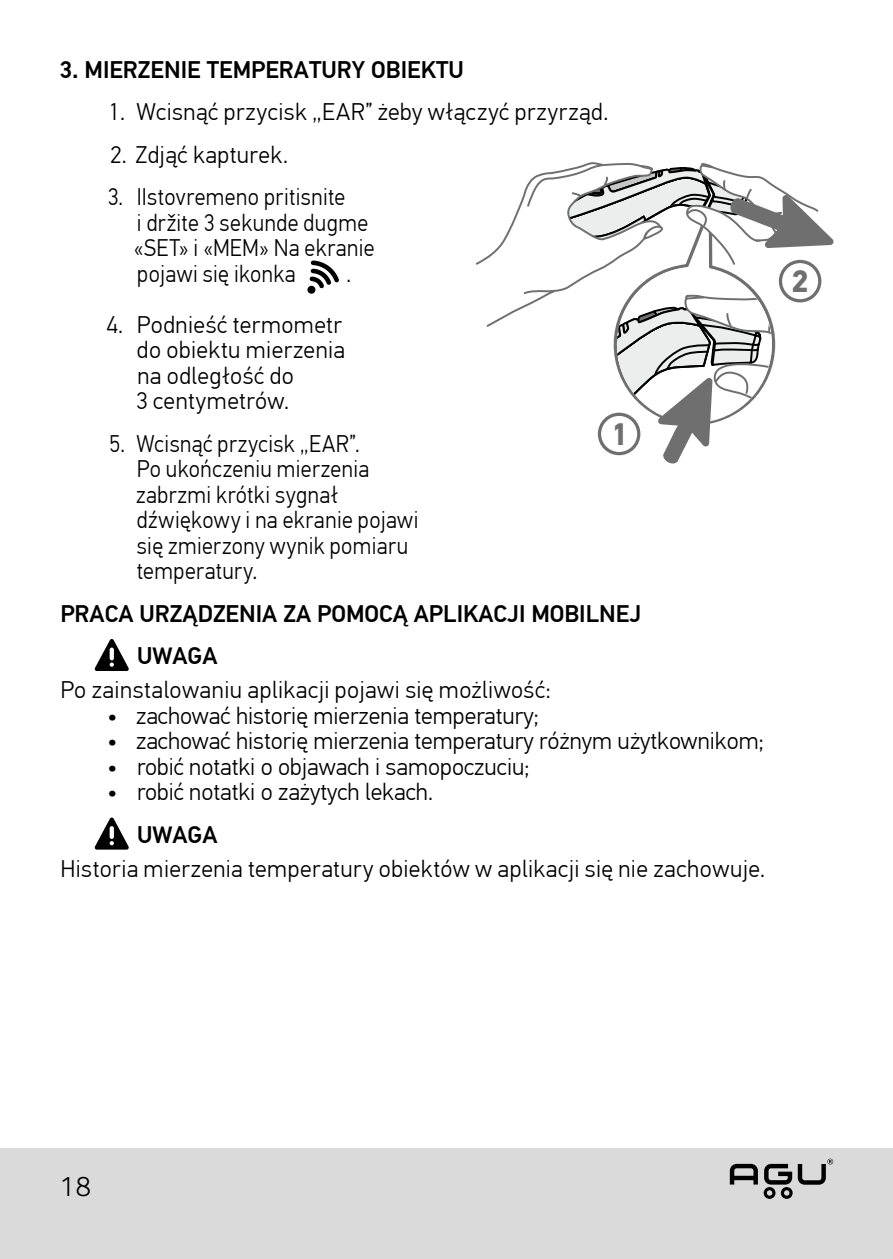
<style>
.page{position:relative;width:893px;height:1259px;background:#fff}
.page>*{position:absolute;margin:0;border:0;box-sizing:border-box;transform-origin:0 0}
.t1{font:700 31.2px "PF Din Text Pro";color:#6f6f6f}
.t2{font:300 27px "Core Sans A35";color:#000}
.t3{font:300 24px/25.5px "PF Din Text Pro";letter-spacing:.015em;color:#000}
.t4{font:300 24px/25.5px "PF Din Text Pro";letter-spacing:.015em;color:#000;scale:.93 1}
.t5{font:500 24px/42.6px "PF Din Text Pro";color:#000}
.s1{font-weight:400}
.s2{font-weight:500}
</style>
<div class="page">
<div style="left:0;top:1148px;width:893px;height:111px;background:#dadada"></div>
<svg style="left:730px;top:1163px;width:28px;height:21px"></svg>
<svg style="left:764px;top:1158px;width:69px;height:40px"></svg>
<svg style="left:307px;top:285px;width:9px;height:9px"></svg>
<svg style="left:307px;top:260px;width:32px;height:32px"></svg>
<svg style="left:476px;top:162px;width:358px;height:301px"></svg>
<svg style="left:95px;top:639px;width:34px;height:31px"></svg>
<svg style="left:95px;top:817px;width:34px;height:32px"></svg>
<p class="t5" style="left:60px;top:48px;width:406px">3. MIERZENIE TEMPERATURY OBIEKTU</p>
<p class="t3" style="left:109px;top:99px;width:501px">1. Wcisnąć przycisk „EAR” żeby włączyć przyrząd.</p>
<p class="t3" style="left:110px;top:142px;width:179px">2. Zdjąć kapturek.</p>
<p class="t4" style="left:134px;top:184px;width:261px;text-indent:-26px">3. IIstovremeno pritisnite<br>i držite 3 sekunde dugme «SET» i «MEM» Na ekranie pojawi się ikonka</p>
<p class="t4" style="left:346px;top:261px;width:6px">.</p>
<p class="t3" style="left:136px;top:312px;width:211px;text-indent:-30px">4. Podnieść termometr do obiektu mierzenia na odległość do<br>3 centymetrów.</p>
<p class="t4" style="left:136px;top:431px;width:305px;text-indent:-27px">5. Wcisnąć przycisk „EAR”.<br>Po ukończeniu mierzenia zabrzmi krótki sygnał dźwiękowy i na ekranie pojawi się zmierzony wynik pomiaru temperatury.</p>
<p class="t5" style="left:137px;top:592px;width:506px;text-indent:-77px">PRACA URZĄDZENIA ZA POMOCĄ APLIKACJI MOBILNEJ<br>UWAGA</p>
<p class="t3" style="left:60px;top:677px;width:492px">Po zainstalowaniu aplikacji pojawi się możliwość:</p>
<p class="t3" style="left:108px;top:703px;width:433px"><span class="s1">•</span> zachować historię mierzenia temperatury;</p>
<p class="t3" style="left:108px;top:728px;width:658px"><span class="s1">•</span> zachować historię mierzenia temperatury różnym użytkownikom;</p>
<p class="t3" style="left:108px;top:754px;width:423px"><span class="s1">•</span> robić notatki o objawach i samopoczuciu;</p>
<p class="t3" style="left:137px;top:771px;width:297px;line-height:42.6px;text-indent:-30px"><span class="s1">•</span> robić notatki o zażytych lekach.<br><span class="s2">UWAGA</span></p>
<p class="t3" style="left:60px;top:856px;width:706px">Historia mierzenia temperatury obiektów w aplikacji się nie zachowuje.</p>
<h1 class="t1" style="left:610px;top:415px;width:19px">1</h1>
<h1 class="t1" style="left:791px;top:262px;width:19px">2</h1>
<p class="t2" style="left:60px;top:1169px;width:33px">18</p>
</div>
